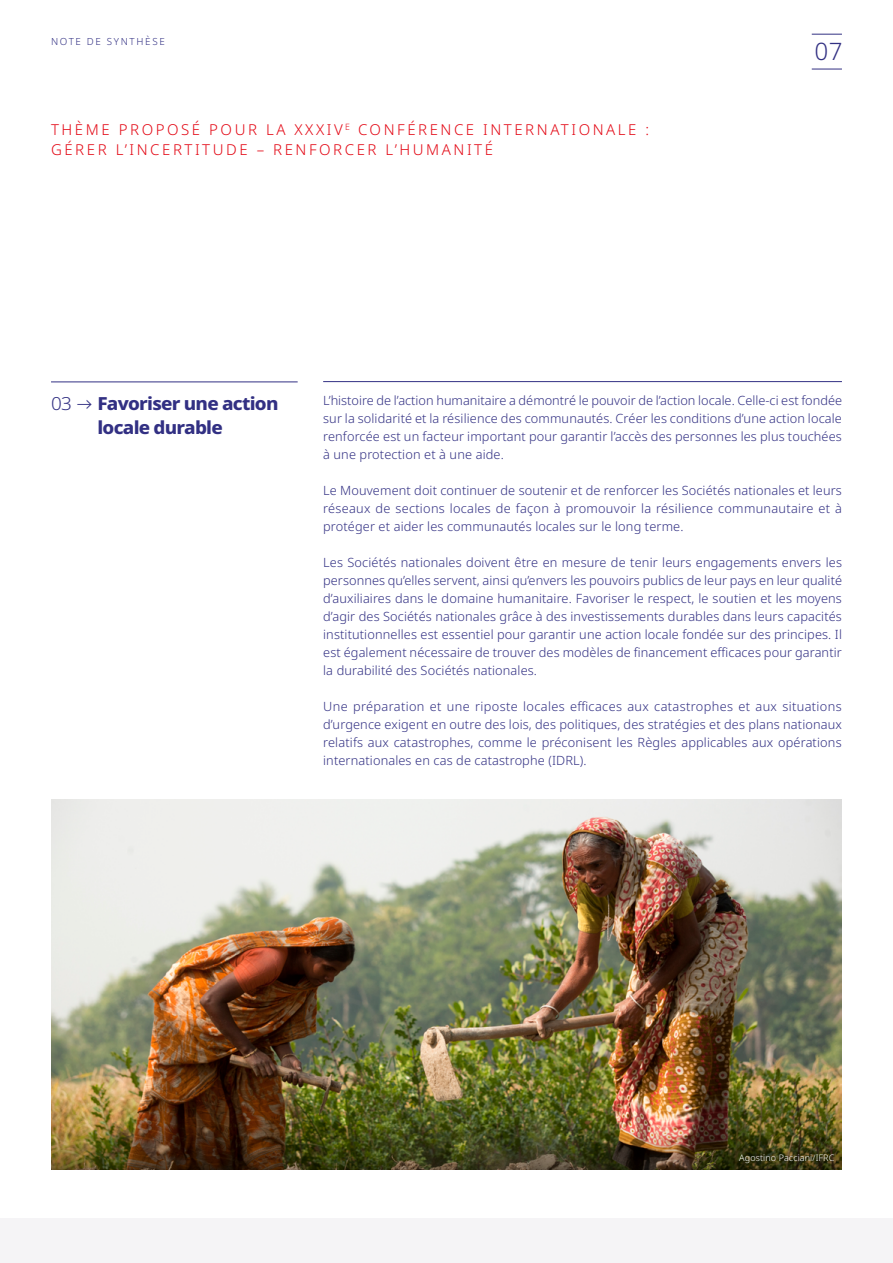
<style>
.page{position:relative;width:893px;height:1263px;background:#fff}
.page>*{position:absolute;margin:0;border:0;box-sizing:border-box;transform-origin:0 0}
.t1{font:300 24px "Noto Sans";color:#323083}
.t2{font:800 18px/24px "Noto Sans";letter-spacing:-.04em;color:#323083;text-align:center;scale:1.05 1}
.t3{font:300 15px/19.5px "Noto Sans";letter-spacing:.17em;color:#e30613}
.t4{font:300 12.75px/18px "Noto Sans";letter-spacing:.01em;color:#323083;text-align:justify}
.t5{font:300 9.75px "Noto Sans";letter-spacing:.17em;color:#323083}
.t6{font:300 9px "Noto Sans";letter-spacing:.01em;color:#fff}
.s1{font-weight:300}
.s2{font-family:"TT Commons";font-weight:300}
</style>
<div class="page">
<hr style="left:812px;top:69px;width:30px;height:1px;background:#323083">
<hr style="left:812px;top:34px;width:30px;height:1px;background:#323083">
<div style="left:0;top:1218px;width:893px;height:45px;background:#f5f4f6"></div>
<img style="left:51px;top:800px;width:791px;height:320px">
<img style="left:51px;top:1120px;width:791px;height:49px">
<hr style="left:51px;top:382px;width:247px;height:1px;background:#323083">
<hr style="left:323px;top:381px;width:519px;height:1px;background:#323083">
<p class="t5" style="left:51px;top:35px;width:115px">NOTE DE SYNTHÈSE</p>
<p class="t3" style="left:51px;top:120px;width:600px">THÈME PROPOSÉ POUR LA XXXIV <sup>E</sup> CONFÉRENCE INTERNATIONALE :<br>GÉRER L’INCERTITUDE – RENFORCER L’HUMANITÉ</p>
<h1 class="t1" style="left:814px;top:37px;width:29px">07</h1>
<h2 class="t2" style="left:51px;top:392px;width:218px"><span class="s1">03</span> <span class="s2">→</span> Favoriser une action locale durable</h2>
<p class="t4" style="left:323px;top:391px;width:520px">L’histoire de l’action humanitaire a démontré le pouvoir de l’action locale. Celle-ci est fondée sur la solidarité et la résilience des communautés. Créer les conditions d’une action locale renforcée est un facteur important pour garantir l’accès des personnes les plus touchées à une protection et à une aide.</p>
<p class="t4" style="left:323px;top:481px;width:520px">Le Mouvement doit continuer de soutenir et de renforcer les Sociétés nationales et leurs réseaux de sections locales de façon à promouvoir la résilience communautaire et à protéger et aider les communautés locales sur le long terme.</p>
<p class="t4" style="left:323px;top:553px;width:520px">Les Sociétés nationales doivent être en mesure de tenir leurs engagements envers les personnes qu’elles servent, ainsi qu’envers les pouvoirs publics de leur pays en leur qualité d’auxiliaires dans le domaine humanitaire. Favoriser le respect, le soutien et les moyens d’agir des Sociétés nationales grâce à des investissements durables dans leurs capacités institutionnelles est essentiel pour garantir une action locale fondée sur des principes. Il est également nécessaire de trouver des modèles de financement efficaces pour garantir la durabilité des Sociétés nationales.</p>
<p class="t4" style="left:323px;top:697px;width:520px">Une préparation et une riposte locales efficaces aux catastrophes et aux situations d’urgence exigent en outre des lois, des politiques, des stratégies et des plans nationaux relatifs aux catastrophes, comme le préconisent les Règles applicables aux opérations internationales en cas de catastrophe (IDRL).</p>
<p class="t6" style="left:739px;top:1152px;width:97px">Agostino Pacciani/IFRC</p>
</div>
